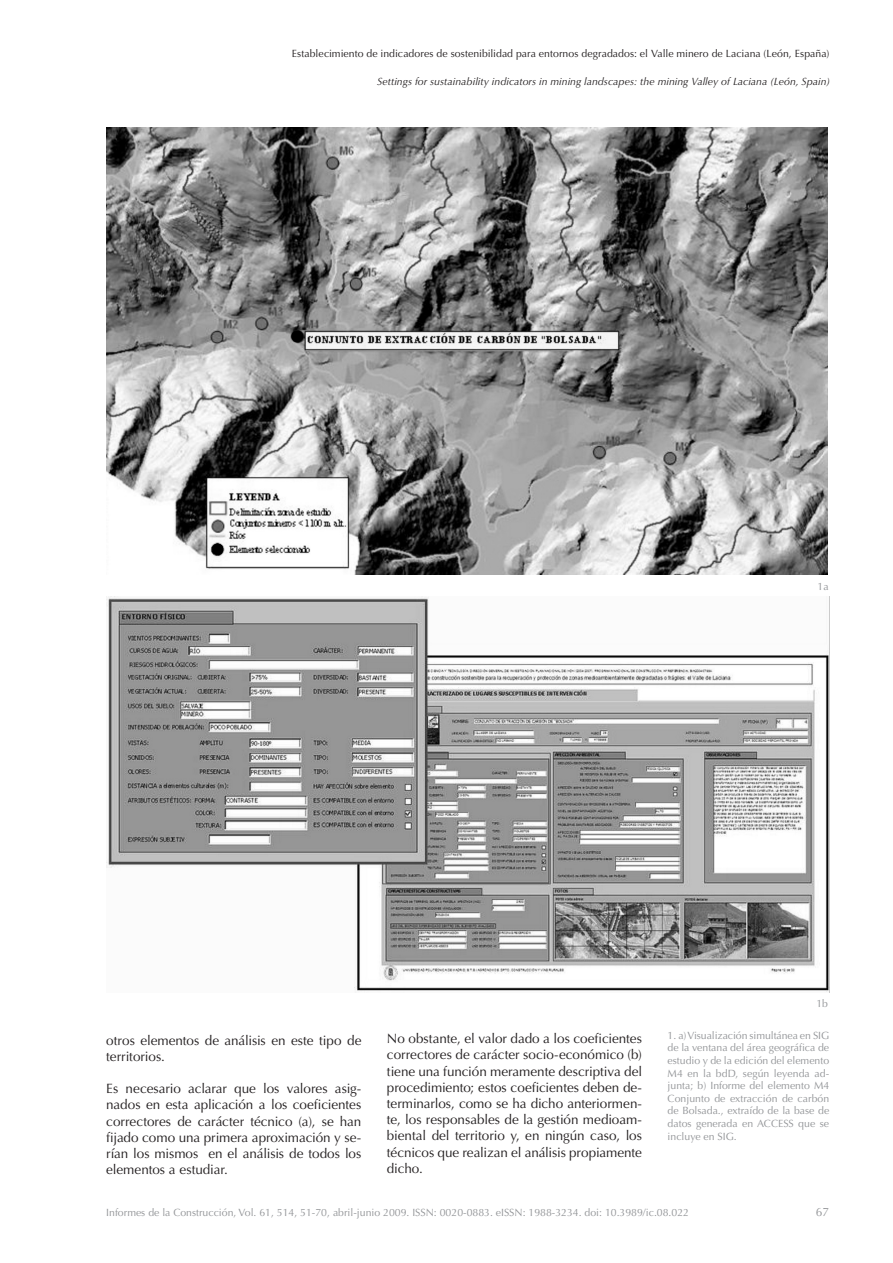
<style>
.page{position:relative;width:893px;height:1263px;background:#fff}
.page>*{position:absolute;margin:0;border:0;box-sizing:border-box;transform-origin:0 0}
.t1{font:13.5px/16.2px "Optima LT";letter-spacing:-.005em;color:#231f20;text-align:justify}
.t2{font:12px "Optima LT Std";color:#939598}
.t3{font:10.5px/12.6px "Optima LT";color:#939598;text-align:justify}
.t4{font:10.5px "Optima LT Std";color:#939598}
.t5{font:10.5px "Optima LT";letter-spacing:.005em;color:#231f20}
.t6{font:italic 10.5px "Optima LT";letter-spacing:.005em;color:#231f20}
</style>
<div class="page">
<img style="left:106px;top:128px;width:722px;height:446px">
<img style="left:106px;top:597px;width:723px;height:395px">
<p class="t5" style="left:292px;top:48px;width:539px">Establecimiento de indicadores de sostenibilidad para entornos degradados: el Valle minero de Laciana (León, España)</p>
<p class="t6" style="left:377px;top:75px;width:455px">Settings for sustainability indicators in mining landscapes: the mining Valley of Laciana (León, Spain)</p>
<p class="t3" style="left:817px;top:580px;width:13px">1a</p>
<p class="t1" style="left:106px;top:1032px;width:257px">otros elementos de análisis en este tipo de territorios.</p>
<p class="t1" style="left:106px;top:1081px;width:257px">Es necesario aclarar que los valores asig&shy;nados en esta aplicación a los coeficientes correctores de carácter técnico (a), se han fijado como una primera aproximación y se&shy;rían los mismos en el análisis de todos los elementos a estudiar.</p>
<p class="t1" style="left:387px;top:1031px;width:257px">No obstante, el valor dado a los coeficientes correctores de carácter socio-económico (b) tiene una función meramente descriptiva del procedimiento; estos coeficientes deben de&shy;terminarlos, como se ha dicho anteriormen&shy;te, los responsables de la gestión medioam&shy;biental del territorio y, en ningún caso, los técnicos que realizan el análisis propiamente dicho.</p>
<p class="t3" style="left:816px;top:997px;width:13px">1b</p>
<p class="t3" style="left:668px;top:1029px;width:163px">1. a) Visualización simultánea en SIG de la ventana del área geográfica de estudio y de la edición del elemento M4 en la bdD, según leyenda ad&shy;junta; b) Informe del elemento M4<br>Conjunto de extracción de carbón de Bolsada., extraído de la base de datos generada en ACCESS que se incluye en SIG.</p>
<p class="t4" style="left:106px;top:1206px;width:584px">Informes de la Construcción, Vol. 61, 514, 51-70, abril-junio 2009. ISSN: 0020-0883. eISSN: 1988-3234. doi: 10.3989/ic.08.022</p>
<p class="t2" style="left:816px;top:1205px;width:15px">67</p>
</div>
